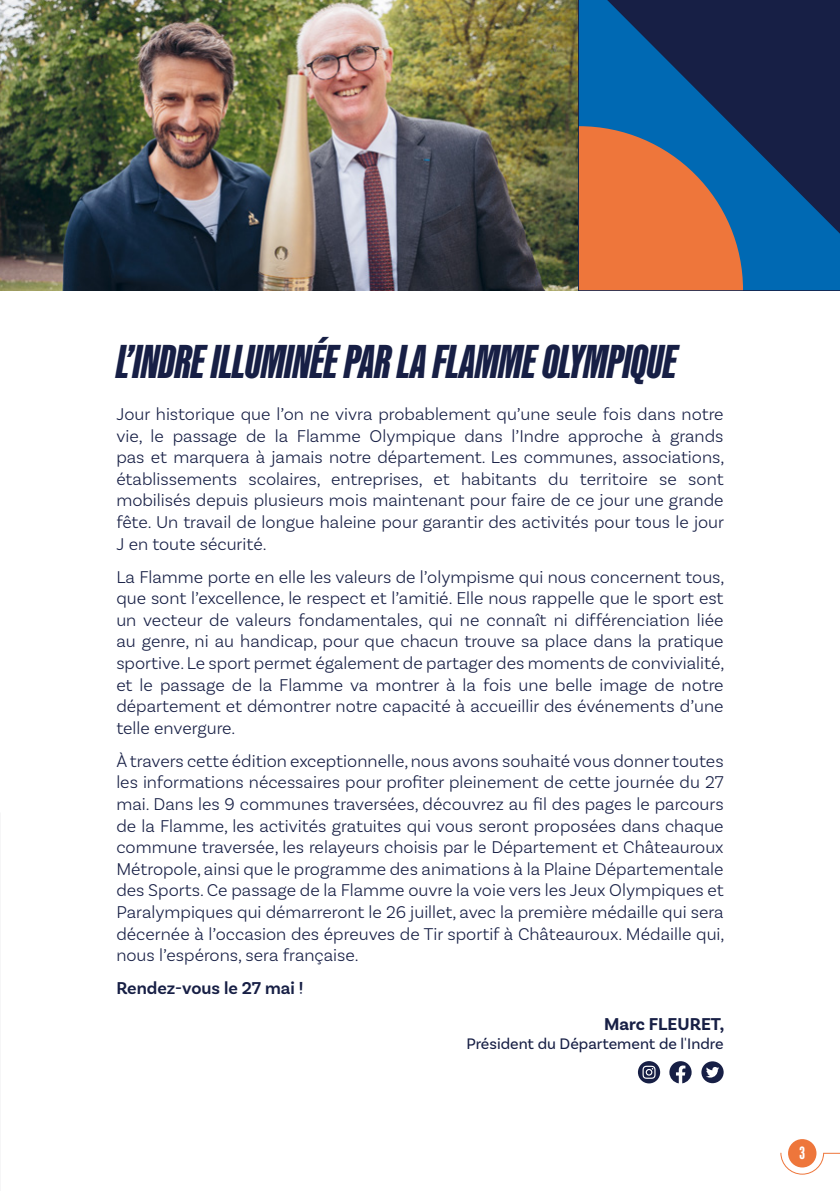
<style>
.page{position:relative;width:840px;height:1191px;background:#fff}
.page>*{position:absolute;margin:0;border:0;box-sizing:border-box;transform-origin:0 0}
.t1{font:italic 800 48px "Kaneda Gothic";color:#171f45}
.t2{font:300 18px/21.6px "Basic Sans";color:#171f45;text-align:justify}
.t3{font:600 18px "Basic Sans";color:#171f45}
.t4{font:700 18px "Basic Sans";color:#171f45}
.t5{font:700 18px "Kaneda Gothic";color:#fff}
.t6{font:16px "Basic Sans";color:#171f45}
</style>
<div class="page">
<img style="left:0;top:0;width:578px;height:290px">
<svg style="left:637px;top:1061px;width:22px;height:22px"></svg>
<svg style="left:642px;top:1065px;width:13px;height:13px"></svg>
<svg style="left:669px;top:1061px;width:22px;height:22px"></svg>
<div style="left:701px;top:1061px;width:22px;height:22px;background:#171f45;border-radius:50%"></div>
<svg style="left:706px;top:1067px;width:12px;height:10px"></svg>
<svg style="left:578px;top:0;width:261px;height:290px;background:#0c3f75"></svg>
<svg style="left:578px;top:126px;width:164px;height:164px;background:#ba7253"></svg>
<div style="left:787px;top:1139px;width:29px;height:28px;background:#ee763b;border-radius:50%"></div>
<svg style="left:780px;top:1152px;width:59px;height:22px"></svg>
<h1 class="t1" style="left:116px;top:335px;width:561px">L’INDRE ILLUMINÉE PAR LA FLAMME OLYMPIQUE</h1>
<p class="t2" style="left:116px;top:403px;width:609px">Jour historique que l’on ne vivra probablement qu’une seule fois dans notre vie, le passage de la Flamme Olympique dans l’Indre approche à grands pas et marquera à jamais notre département. Les communes, associations, établissements scolaires, entreprises, et habitants du territoire se sont mobilisés depuis plusieurs mois maintenant pour faire de ce jour une grande fête. Un travail de longue haleine pour garantir des activités pour tous le jour J en toute sécurité.</p>
<p class="t2" style="left:116px;top:565px;width:609px">La Flamme porte en elle les valeurs de l’olympisme qui nous concernent tous, que sont l’excellence, le respect et l’amitié. Elle nous rappelle que le sport est un vecteur de valeurs fondamentales, qui ne connaît ni différenciation liée au genre, ni au handicap, pour que chacun trouve sa place dans la pratique sportive. Le sport permet également de partager des moments de convivialité, et le passage de la Flamme va montrer à la fois une belle image de notre département et démontrer notre capacité à accueillir des événements d’une telle envergure.</p>
<p class="t2" style="left:116px;top:749px;width:609px">À travers cette édition exceptionnelle, nous avons souhaité vous donner toutes les informations nécessaires pour profiter pleinement de cette journée du 27 mai. Dans les 9 communes traversées, découvrez au fil des pages le parcours de la Flamme, les activités gratuites qui vous seront proposées dans chaque commune traversée, les relayeurs choisis par le Département et Châteauroux Métropole, ainsi que le programme des animations à la Plaine Départementale des Sports. Ce passage de la Flamme ouvre la voie vers les Jeux Olympiques et Paralympiques qui démarreront le 26 juillet, avec la première médaille qui sera décernée à l’occasion des épreuves de Tir sportif à Châteauroux. Médaille qui, nous l’espérons, sera française.</p>
<p class="t3" style="left:116px;top:977px;width:188px">Rendez-vous le 27 mai !</p>
<p class="t4" style="left:603px;top:1012px;width:122px">Marc FLEURET,</p>
<p class="t6" style="left:466px;top:1034px;width:259px">Président du Département de l'Indre</p>
<p class="t5" style="left:799px;top:1143px;width:7px">3</p>
</div>
